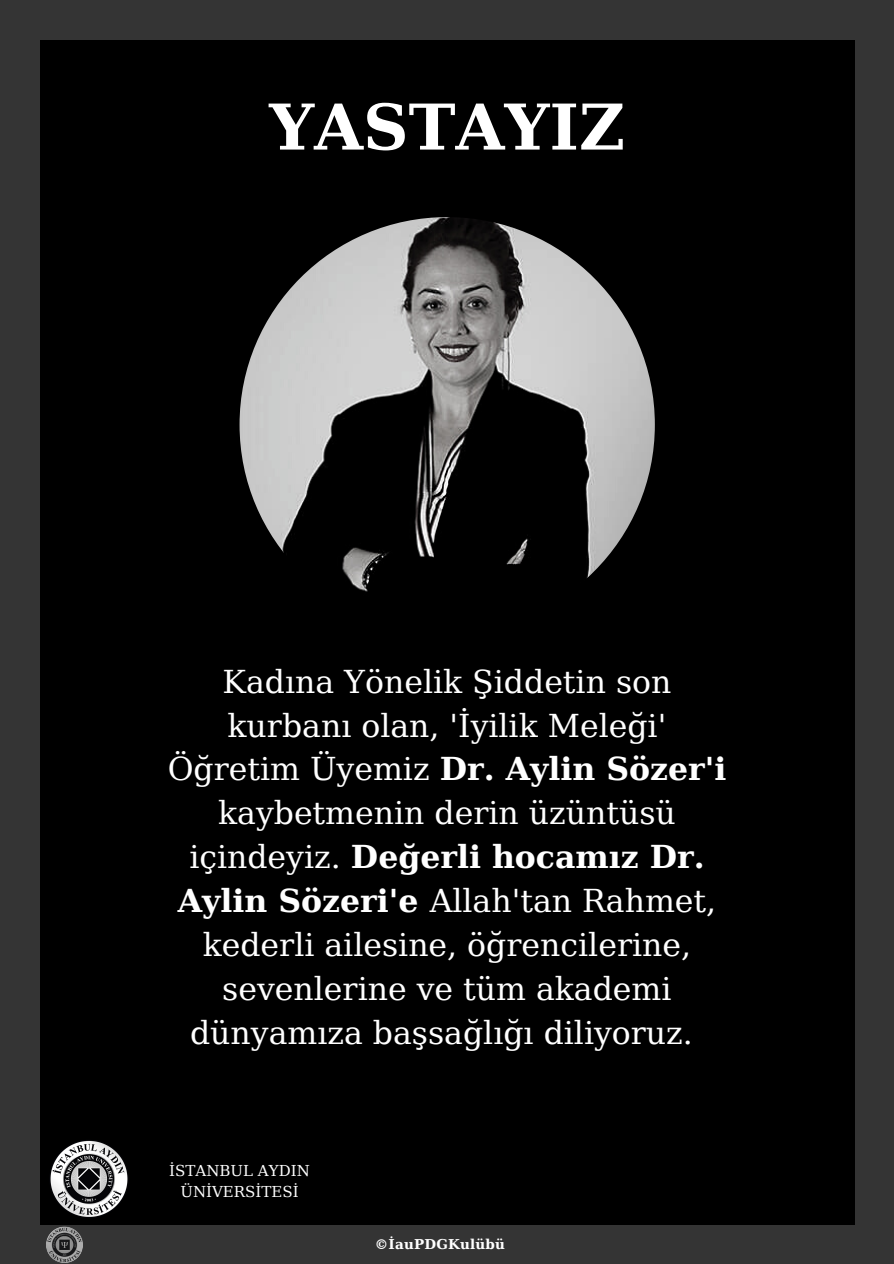
<style>
.page{position:relative;width:894px;height:1264px;background:#fff}
.page>*{position:absolute;margin:0;border:0;box-sizing:border-box;transform-origin:0 0}
.t1{font:700 63px "DejaVu Serif";color:#fff}
.t2{font:31.5px/44px "DejaVu Serif";color:#fff;text-align:center}
.t3{font:15px/20.2px "DejaVu Serif";color:#fff;text-align:center}
.t4{font:700 13.5px "DejaVu Serif";letter-spacing:.015em;color:#fff}
.s1{font-weight:700}
</style>
<div class="page">
<div style="left:0;top:0;width:893px;height:1263px;background:#000"></div>
<div style="left:0;top:20px;width:39px;height:1224px;background:#343434"></div>
<div style="left:855px;top:0;width:38px;height:1225px;background:#343434"></div>
<div style="left:0;top:0;width:893px;height:39px;background:#343434"></div>
<div style="left:0;top:1225px;width:893px;height:38px;background:#343434"></div>
<img style="left:239px;top:217px;width:415px;height:415px;border-radius:50%">
<img style="left:50px;top:1140px;width:78px;height:77px">
<img style="left:46px;top:1226px;width:37px;height:37px;border-radius:50%">
<h1 class="t1" style="left:269px;top:90px;width:357px">YASTAYIZ</h1>
<p class="t2" style="left:168px;top:659px;width:560px">Kadına Yönelik Şiddetin son kurbanı olan, 'İyilik Meleği'<br>Öğretim Üyemiz <span class="s1">Dr. Aylin Sözer'i </span>kaybetmenin derin üzüntüsü içindeyiz. <span class="s1">Değerli hocamız Dr.<br>Aylin Sözeri'e</span> Allah'tan Rahmet, kederli ailesine, öğrencilerine, sevenlerine ve tüm akademi dünyamıza başsağlığı diliyoruz.</p>
<p class="t3" style="left:169px;top:1160px;width:142px">İSTANBUL AYDIN<br>ÜNİVERSİTESİ</p>
<p class="t4" style="left:375px;top:1236px;width:132px">©İauPDGKulübü</p>
</div>
